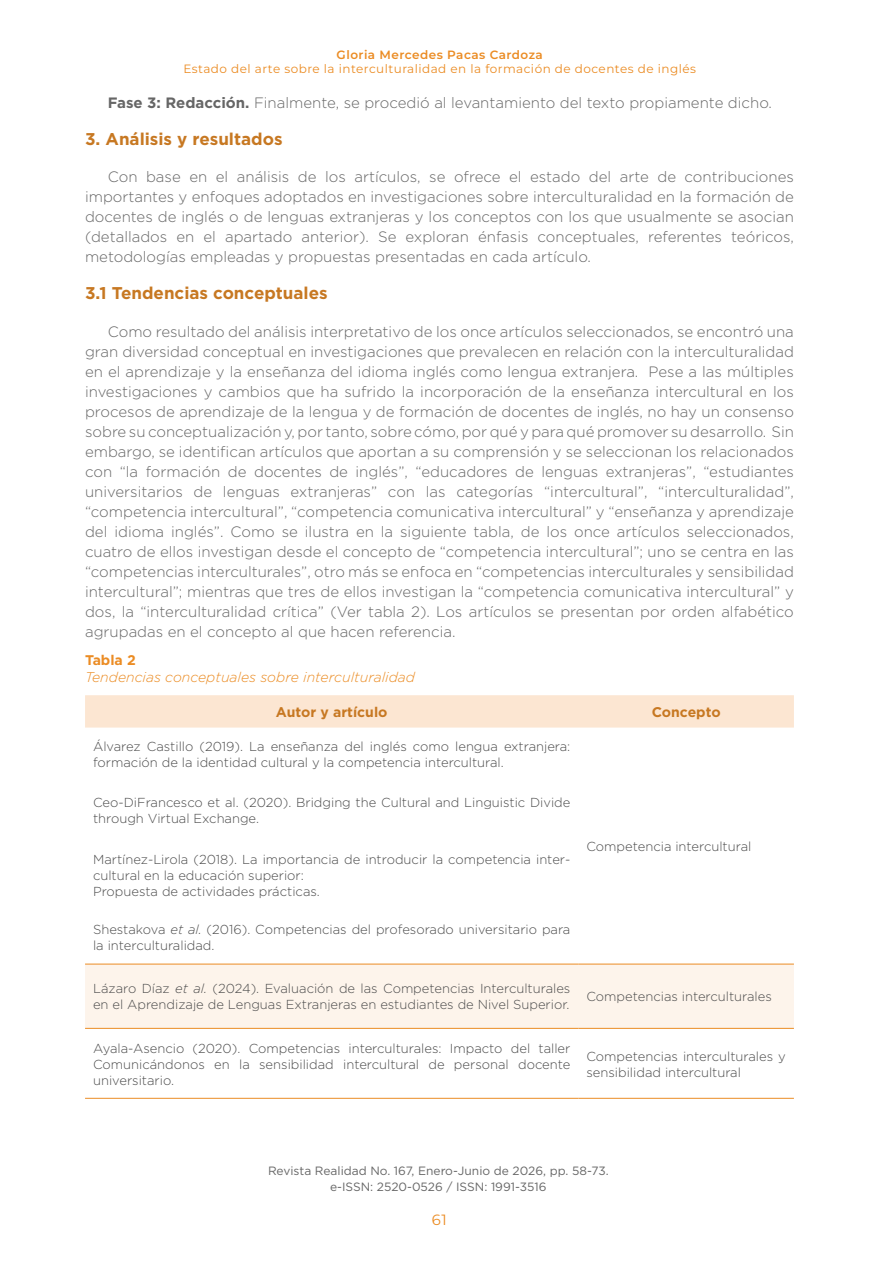
<style>
.page{position:relative;width:879px;height:1276px;background:#fff}
.page>*{position:absolute;margin:0;border:0;box-sizing:border-box;transform-origin:0 0}
.t1{font:700 17px "Gotham";color:#c77822}
.t2{font:300 15px/20px "Gotham";color:#666;text-align:justify}
.t3{font:14.8px "Montserrat";color:#eb8c24}
.t4{font:italic 300 14px "Gotham";color:#eb8c24}
.t5{font:700 14px "Gotham";color:#c77822}
.t6{font:700 14px "Gotham";color:#eb8c24}
.t7{font:300 13px/16px "Gotham";color:#4b4b4b}
.t8{font:12px/16px "Gotham";color:#666;text-align:center}
.t9{font:12px "Montserrat";letter-spacing:.04em;color:#eb8c24}
.t10{font:600 12px "Montserrat";letter-spacing:.04em;color:#eb8c24}
.s1{font-weight:700}
.s2{font-style:italic}
</style>
<div class="page">
<div style="left:85px;top:695px;width:709px;height:32px;background:#fce6d2"></div>
<div style="left:85px;top:964px;width:709px;height:64px;background:#fdf4eb"></div>
<hr style="left:85px;top:963px;width:493px;height:1px;background:#eb8c24">
<hr style="left:578px;top:963px;width:216px;height:1px;background:#eb8c24">
<hr style="left:85px;top:1028px;width:493px;height:1px;background:#eb8c24">
<hr style="left:578px;top:1028px;width:216px;height:1px;background:#eb8c24">
<hr style="left:85px;top:1098px;width:493px;height:1px;background:#eb8c24">
<hr style="left:578px;top:1098px;width:216px;height:1px;background:#eb8c24">
<p class="t10" style="left:337px;top:46px;width:208px">Gloria Mercedes Pacas Cardoza</p>
<p class="t9" style="left:183px;top:61px;width:514px">Estado del arte sobre la interculturalidad en la formación de docentes de inglés</p>
<p class="t2" style="left:108px;top:93px;width:666px"><span class="s1">Fase 3: Redacción.</span> Finalmente, se procedió al levantamiento del texto propiamente dicho.</p>
<p class="t1" style="left:85px;top:128px;width:199px">3. Análisis y resultados</p>
<p class="t2" style="left:85px;top:167px;width:710px;text-indent:23px">Con base en el análisis de los artículos, se ofrece el estado del arte de contribuciones importantes y enfoques adoptados en investigaciones sobre interculturalidad en la formación de docentes de inglés o de lenguas extranjeras y los conceptos con los que usualmente se asocian (detallados en el apartado anterior). Se exploran énfasis conceptuales, referentes teóricos, metodologías empleadas y propuestas presentadas en cada artículo.</p>
<p class="t1" style="left:85px;top:282px;width:244px">3.1 Tendencias conceptuales</p>
<p class="t2" style="left:85px;top:321px;width:710px;text-indent:23px">Como resultado del análisis interpretativo de los once artículos seleccionados, se encontró una gran diversidad conceptual en investigaciones que prevalecen en relación con la interculturalidad en el aprendizaje y la enseñanza del idioma inglés como lengua extranjera. Pese a las múltiples investigaciones y cambios que ha sufrido la incorporación de la enseñanza intercultural en los procesos de aprendizaje de la lengua y de formación de docentes de inglés, no hay un consenso sobre su conceptualización y, por tanto, sobre cómo, por qué y para qué promover su desarrollo. Sin embargo, se identifican artículos que aportan a su comprensión y se seleccionan los relacionados con “la formación de docentes de inglés”, “educadores de lenguas extranjeras”, “estudiantes universitarios de lenguas extranjeras” con las categorías “intercultural”, “interculturalidad”, “competencia intercultural”, “competencia comunicativa intercultural” y “enseñanza y aprendizaje del idioma inglés”. Como se ilustra en la siguiente tabla, de los once artículos seleccionados, cuatro de ellos investigan desde el concepto de “competencia intercultural”; uno se centra en las “competencias interculturales”, otro más se enfoca en “competencias interculturales y sensibilidad intercultural”; mientras que tres de ellos investigan la “competencia comunicativa intercultural” y dos, la “interculturalidad crítica” (Ver tabla 2). Los artículos se presentan por orden alfabético agrupadas en el concepto al que hacen referencia.</p>
<p class="t6" style="left:85px;top:650px;width:52px">Tabla 2</p>
<p class="t4" style="left:85px;top:668px;width:331px">Tendencias conceptuales sobre interculturalidad</p>
<p class="t5" style="left:276px;top:703px;width:113px">Autor y artículo</p>
<p class="t5" style="left:652px;top:703px;width:70px">Concepto</p>
<p class="t7" style="left:93px;top:738px;width:479px">Álvarez Castillo (2019). La enseñanza del inglés como lengua extranjera: formación de la identidad cultural y la competencia intercultural.</p>
<p class="t7" style="left:93px;top:794px;width:479px">Ceo-DiFrancesco et al. (2020). Bridging the Cultural and Linguistic Divide through Virtual Exchange.</p>
<p class="t7" style="left:93px;top:850px;width:479px">Martínez-Lirola (2018). La importancia de introducir la competencia inter&shy;cultural en la educación superior:<br>Propuesta de actividades prácticas.</p>
<p class="t7" style="left:93px;top:921px;width:479px">Shestakova <span class="s2">et al.</span> (2016). Competencias del profesorado universitario para la interculturalidad.</p>
<p class="t7" style="left:93px;top:980px;width:479px">Lázaro Díaz <span class="s2">et al.</span> (2024). Evaluación de las Competencias Interculturales en el Aprendizaje de Lenguas Extranjeras en estudiantes de Nivel Superior.</p>
<p class="t7" style="left:586px;top:988px;width:187px">Competencias interculturales</p>
<p class="t7" style="left:93px;top:1039px;width:479px;text-align:justify">Ayala-Asencio (2020). Competencias interculturales: Impacto del taller Comunicándonos en la sensibilidad intercultural de personal docente universitario.</p>
<p class="t7" style="left:586px;top:1047px;width:201px">Competencias interculturales y sensibilidad intercultural</p>
<p class="t7" style="left:586px;top:838px;width:166px">Competencia intercultural</p>
<p class="t8" style="left:268px;top:1162px;width:342px">Revista Realidad No. 167, Enero-Junio de 2026, pp. 58-73. e-ISSN: 2520-0526 / ISSN: 1991-3516</p>
<p class="t3" style="left:432px;top:1210px;width:16px">61</p>
</div>
